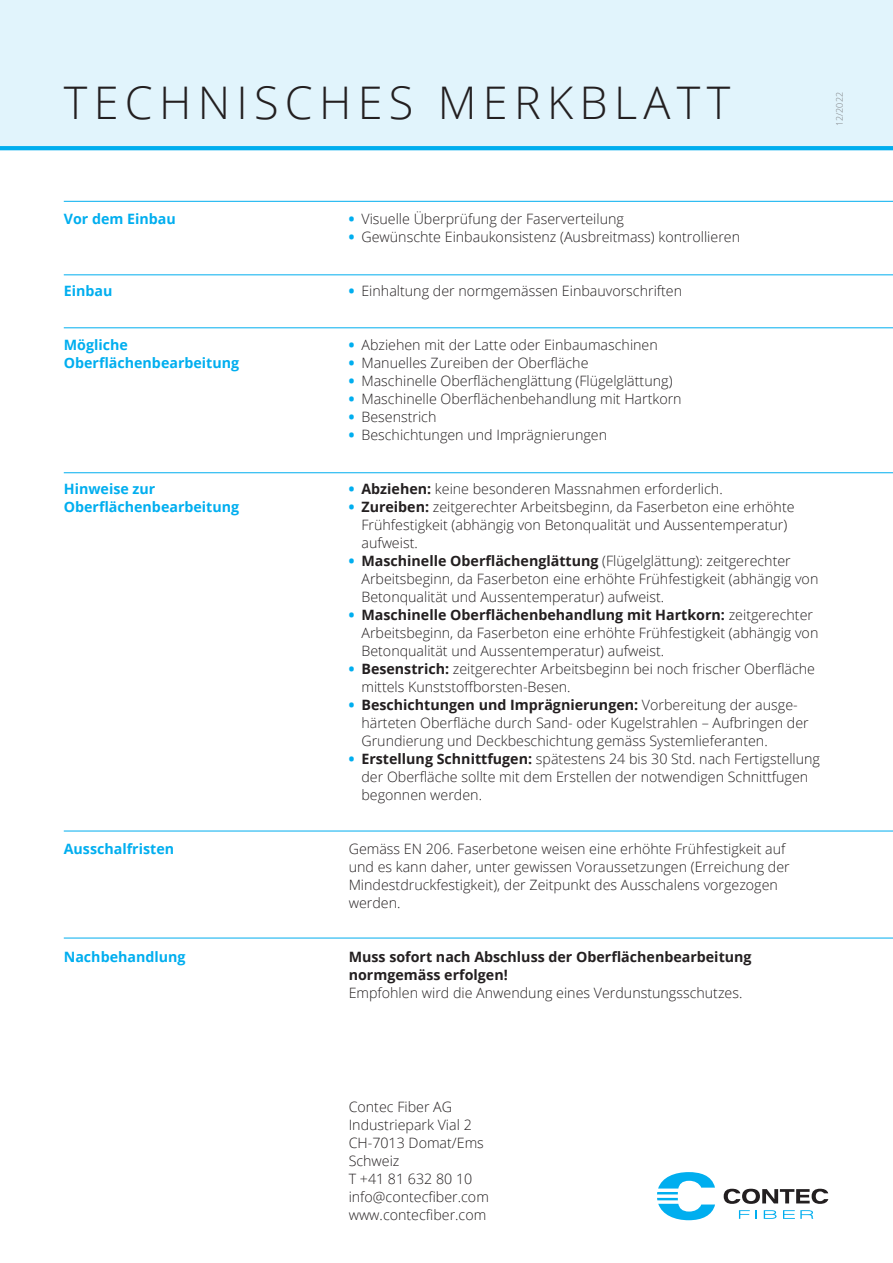
<style>
.page{position:relative;width:893px;height:1263px;background:#fff}
.page>*{position:absolute;margin:0;border:0;box-sizing:border-box;transform-origin:0 0}
.t1{font:300 45px "Open Sans";letter-spacing:.14em;color:#231f20}
.t2{font:300 14.25px/18px "Open Sans";color:#231f20}
.t3{font:700 14.25px/18px "Open Sans";color:#00aeef}
.t4{font:700 14.25px/18px "Open Sans";color:#231f20}
.t5{font:300 9px "Open Sans";color:#808285}
.s1{font-weight:800;color:#00aeef}
.s2{font-weight:700}
</style>
<div class="page">
<div style="left:0;top:0;width:893px;height:150px;background:#e1f4fc"></div>
<svg style="left:0;top:146px;width:893px;height:4px;background:#03afef"></svg>
<svg style="left:739px;top:1210px;width:18px;height:9px"></svg>
<svg style="left:764px;top:1210px;width:13px;height:9px"></svg>
<svg style="left:783px;top:1210px;width:30px;height:9px"></svg>
<svg style="left:724px;top:1189px;width:104px;height:15px"></svg>
<svg style="left:657px;top:1172px;width:58px;height:48px"></svg>
<hr style="left:64px;top:201px;width:829px;height:1px;background:#00aeef">
<hr style="left:64px;top:274px;width:829px;height:1px;background:#00aeef">
<hr style="left:64px;top:327px;width:829px;height:1px;background:#00aeef">
<hr style="left:64px;top:472px;width:829px;height:1px;background:#00aeef">
<hr style="left:64px;top:831px;width:829px;height:1px;background:#00aeef">
<hr style="left:64px;top:938px;width:829px;height:1px;background:#00aeef">
<h1 class="t1" style="left:64px;top:72px;width:668px">TECHNISCHES MERKBLATT</h1>
<p class="t5" style="left:833px;top:126px;width:35px;rotate:-90deg">12/2022</p>
<p class="t3" style="left:64px;top:209px;width:114px">Vor dem Einbau</p>
<p class="t3" style="left:64px;top:281px;width:50px">Einbau</p>
<p class="t3" style="left:64px;top:335px;width:177px">Mögliche<br>Oberflächenbearbeitung</p>
<p class="t3" style="left:64px;top:479px;width:177px">Hinweise zur<br>Oberflächenbearbeitung</p>
<p class="t3" style="left:64px;top:839px;width:112px">Ausschalfristen</p>
<p class="t3" style="left:64px;top:947px;width:123px">Nachbehandlung</p>
<p class="t2" style="left:349px;top:209px;width:277px"><span class="s1">•</span> Visuelle Überprüfung der Faserverteilung</p>
<p class="t2" style="left:349px;top:227px;width:393px"><span class="s1">•</span> Gewünschte Einbaukonsistenz (Ausbreitmass) kontrollieren</p>
<p class="t2" style="left:349px;top:281px;width:335px"><span class="s1">•</span> Einhaltung der normgemässen Einbauvorschriften</p>
<p class="t2" style="left:349px;top:335px;width:311px"><span class="s1">•</span> Abziehen mit der Latte oder Einbaumaschinen</p>
<p class="t2" style="left:349px;top:353px;width:241px"><span class="s1">•</span> Manuelles Zureiben der Oberfläche</p>
<p class="t2" style="left:349px;top:371px;width:325px"><span class="s1">•</span> Maschinelle Oberflächenglättung (Flügelglättung)</p>
<p class="t2" style="left:349px;top:389px;width:334px"><span class="s1">•</span> Maschinelle Oberflächenbehandlung mit Hartkorn</p>
<p class="t2" style="left:349px;top:407px;width:89px"><span class="s1">•</span> Besenstrich</p>
<p class="t2" style="left:349px;top:425px;width:260px"><span class="s1">•</span> Beschichtungen und Imprägnierungen</p>
<p class="t2" style="left:349px;top:479px;width:376px"><span class="s1">•</span> <span class="s2">Abziehen:</span> keine besonderen Massnahmen erforderlich.</p>
<p class="t2" style="left:361px;top:497px;width:435px;text-indent:-13px"><span class="s1">•</span> <span class="s2">Zureiben:</span> zeitgerechter Arbeitsbeginn, da Faserbeton eine erhöhte<br>Frühfestigkeit (abhängig von Betonqualität und Aussentemperatur) aufweist.</p>
<p class="t2" style="left:361px;top:551px;width:458px;text-indent:-13px"><span class="s1">•</span> <span class="s2">Maschinelle Oberflächenglättung</span> (Flügelglättung): zeitgerechter<br>Arbeitsbeginn, da Faserbeton eine erhöhte Frühfestigkeit (abhängig von<br>Betonqualität und Aussentemperatur) aufweist.</p>
<p class="t2" style="left:361px;top:605px;width:458px;text-indent:-13px"><span class="s1">•</span> <span class="s2">Maschinelle Oberflächenbehandlung mit Hartkorn:</span> zeitgerechter<br>Arbeitsbeginn, da Faserbeton eine erhöhte Frühfestigkeit (abhängig von<br>Betonqualität und Aussentemperatur) aufweist.</p>
<p class="t2" style="left:361px;top:659px;width:455px;text-indent:-13px"><span class="s1">•</span> <span class="s2">Besenstrich:</span> zeitgerechter Arbeitsbeginn bei noch frischer Oberfläche mittels Kunststoffborsten-Besen.</p>
<p class="t2" style="left:361px;top:695px;width:449px;text-indent:-13px"><span class="s1">•</span> <span class="s2">Beschichtungen und Imprägnierungen:</span> Vorbereitung der ausge&shy;härteten Oberfläche durch Sand- oder Kugelstrahlen – Aufbringen der<br>Grundierung und Deckbeschichtung gemäss Systemlieferanten.</p>
<p class="t2" style="left:361px;top:749px;width:460px;text-indent:-13px"><span class="s1">•</span> <span class="s2">Erstellung Schnittfugen:</span> spätestens 24 bis 30 Std. nach Fertigstellung der Oberfläche sollte mit dem Erstellen der notwendigen Schnittfugen begonnen werden.</p>
<p class="t2" style="left:349px;top:839px;width:442px">Gemäss EN 206. Faserbetone weisen eine erhöhte Frühfestigkeit auf und es kann daher, unter gewissen Voraussetzungen (Erreichung der Mindestdruckfestigkeit), der Zeitpunkt des Ausschalens vorgezogen werden.</p>
<p class="t4" style="left:349px;top:947px;width:404px">Muss sofort nach Abschluss der Oberflächenbearbeitung normgemäss erfolgen!</p>
<p class="t2" style="left:349px;top:983px;width:395px">Empfohlen wird die Anwendung eines Verdunstungsschutzes.</p>
<p class="t2" style="left:349px;top:1097px;width:142px">Contec Fiber AG<br>Industriepark Vial 2<br>CH-7013 Domat/Ems<br>Schweiz<br>T +41 81 632 80 10 info@contecfiber.com www.contecfiber.com</p>
</div>
